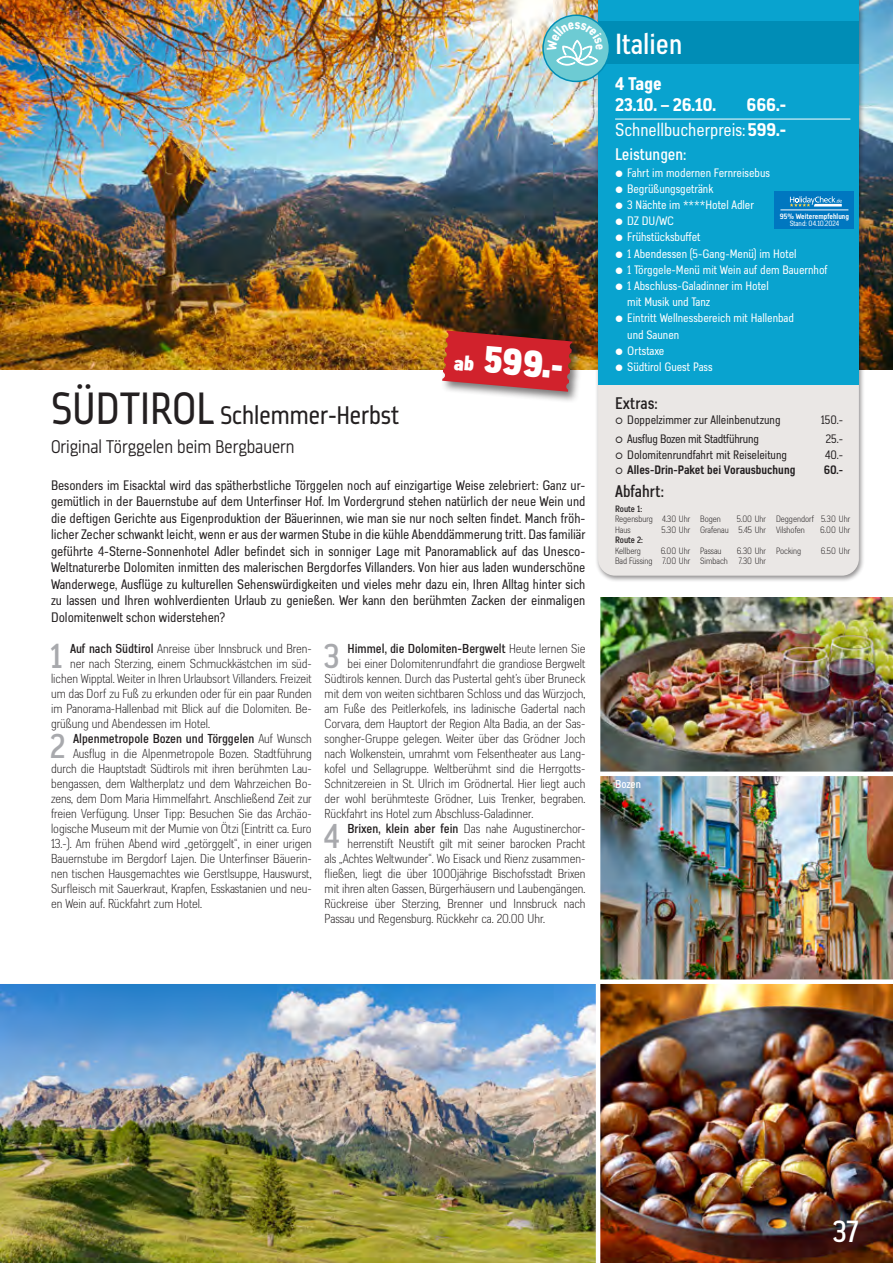
<style>
.page{position:relative;width:893px;height:1263px;background:#fff}
.page>*{position:absolute;margin:0;border:0;box-sizing:border-box;transform-origin:0 0}
.t1{font:900 condensed 37.05px "Azbuka Std";color:#fff}
.t2{font:500 condensed 33.75px "Azbuka Std";color:#a8a9ad}
.t3{font:500 condensed 30px "Azbuka Std";color:#fff}
.t4{font:500 condensed 28.5px "Azbuka Std";color:#fff}
.t5{font:27px "Metroflex Narrow";color:#231f20}
.t6{font:300 19.5px "Metroflex Narrow";color:#231f20}
.t7{font:condensed 18px/25.5px "Azbuka Std";color:#fff;text-align:right}
.t8{font:800 condensed 18px/21px "Azbuka Std";color:#fff}
.t9{font:500 condensed 16.5px "Azbuka Std";color:#231f20}
.t10{font:500 condensed 16.5px "Azbuka Std";color:#fff}
.t11{font:condensed 13.5px/16.5px "Azbuka Std";color:#231f20;text-align:justify}
.t12{font:300 condensed 12.75px "Azbuka Std";color:#231f20}
.t13{font:500 condensed 12.75px "Azbuka Std";color:#231f20}
.t14{font:condensed 12px/16.2px "Azbuka Std";color:#fff}
.t15{font:condensed 12px "Azbuka Std";color:#231f20}
.t16{font:700 condensed 12px "Azbuka Std";color:#231f20}
.t17{font:condensed 12px "Azbuka Std";letter-spacing:-.02em;color:#231f20}
.t18{font:500 condensed 11.25px "Azbuka Std";letter-spacing:-.01em;color:#fff}
.t19{font:300 condensed 9px "Azbuka Std";color:#231f20}
.t20{font:500 condensed 9px "Azbuka Std";letter-spacing:-.005em;color:#231f20}
.t21{font:700 condensed 7.5px "Azbuka Std";color:#fff}
.t22{font:condensed 7.5px "Azbuka Std";color:#fff}
.s1{font-size:48px}
.s2{font-size:19.8px}
.s3{font-weight:500}
.s4{font-weight:300}
.s5{font-weight:800}
</style>
<div class="page">
<img style="left:600px;top:776px;width:293px;height:203px">
<img style="left:600px;top:597px;width:293px;height:174px">
<img style="left:600px;top:984px;width:293px;height:279px">
<img style="left:0;top:0;width:595px;height:370px">
<img style="left:865px;top:0;width:28px;height:370px">
<img style="left:0;top:984px;width:596px;height:279px">
<div style="left:595px;top:0;width:270px;height:582px;background:#231f20;opacity:.5"></div>
<div style="left:598px;top:384px;width:261px;height:192px;background:#eae7e5"></div>
<div style="left:598px;top:0;width:261px;height:384px;background:#09a3cf"></div>
<div style="left:598px;top:21px;width:261px;height:43px;background:#008db6"></div>
<hr style="left:615px;top:119px;width:235px;height:1px;background:#fff">
<div style="left:775px;top:191px;width:79px;height:38px;background:#0077c0"></div>
<svg style="left:790px;top:196px;width:52px;height:11px"></svg>
<hr style="left:780px;top:210px;width:68px;height:1px;background:#fff">
<div style="left:440px;top:328px;width:143px;height:75px;background:#231f20;opacity:.6"></div>
<svg style="left:442px;top:330px;width:130px;height:62px;background:#bd3336"></svg>
<div style="left:543px;top:15px;width:66px;height:66px;background:#6dcbd3;border-radius:50%"></div>
<div style="left:542px;top:15px;width:68px;height:67px;border:2px solid #008db6;border-radius:50%"></div>
<svg style="left:616px;top:417px;width:6px;height:7px"></svg>
<svg style="left:616px;top:436px;width:6px;height:7px"></svg>
<svg style="left:616px;top:453px;width:6px;height:6px"></svg>
<svg style="left:616px;top:468px;width:6px;height:6px"></svg>
<svg style="left:547px;top:15px;width:56px;height:51px"></svg>
<h3 class="t5" style="left:51px;top:399px;width:349px"><span class="s1">SÜDTIROL</span> Schlemmer-Herbst</h3>
<h3 class="t6" style="left:51px;top:435px;width:245px">Original Törggelen beim Bergbauern</h3>
<h1 class="t1" style="left:457px;top:332px;width:111px;rotate:5deg"><span class="s2">ab</span> 599.-</h1>
<p class="t11" style="left:51px;top:477px;width:536px">Besonders im Eisacktal wird das spätherbstliche Törggelen noch auf einzigartige Weise zelebriert: Ganz ur&shy;gemütlich in der Bauernstube auf dem Unterfinser Hof. Im Vordergrund stehen natürlich der neue Wein und die deftigen Gerichte aus Eigenproduktion der Bäuerinnen, wie man sie nur noch selten findet. Manch fröh&shy;licher Zecher schwankt leicht, wenn er aus der warmen Stube in die kühle Abenddämmerung tritt. Das familiär geführte 4-Sterne-Sonnenhotel Adler befindet sich in sonniger Lage mit Panoramablick auf das Unesco-Weltnaturerbe Dolomiten inmitten des malerischen Bergdorfes Villanders. Von hier aus laden wunderschöne Wanderwege, Ausflüge zu kulturellen Sehenswürdigkeiten und vieles mehr dazu ein, Ihren Alltag hinter sich zu lassen und Ihren wohlverdienten Urlaub zu genießen. Wer kann den berühmten Zacken der einmaligen Dolomitenwelt schon widerstehen?</p>
<h2 class="t2" style="left:50px;top:636px;width:14px">1</h2>
<p class="t12" style="left:70px;top:641px;width:243px"><span class="s3">Auf nach Südtirol</span> Anreise über Innsbruck und Bren-</p>
<p class="t12" style="left:70px;top:656px;width:243px">ner nach Sterzing, einem Schmuckkästchen im süd-</p>
<p class="t12" style="left:51px;top:671px;width:262px">lichen Wipptal. Weiter in Ihren Urlaubsort Villanders. Freizeit</p>
<p class="t12" style="left:51px;top:686px;width:262px">um das Dorf zu Fuß zu erkunden oder für ein paar Runden</p>
<p class="t12" style="left:51px;top:701px;width:262px">im Panorama-Hallenbad mit Blick auf die Dolomiten. Be-</p>
<p class="t12" style="left:51px;top:716px;width:160px">grüßung und Abendessen im Hotel.</p>
<h2 class="t2" style="left:50px;top:726px;width:17px">2</h2>
<p class="t13" style="left:73px;top:731px;width:240px">Alpenmetropole Bozen und Törggelen <span class="s4">Auf Wunsch</span></p>
<p class="t12" style="left:73px;top:746px;width:240px">Ausflug in die Alpenmetropole Bozen. Stadtführung</p>
<p class="t12" style="left:51px;top:761px;width:262px">durch die Hauptstadt Südtirols mit ihren berühmten Lau-</p>
<p class="t12" style="left:51px;top:776px;width:262px">bengassen, dem Waltherplatz und dem Wahrzeichen Bo-</p>
<p class="t12" style="left:51px;top:791px;width:262px">zens, dem Dom Maria Himmelfahrt. Anschließend Zeit zur</p>
<p class="t12" style="left:51px;top:806px;width:262px">freien Verfügung. Unser Tipp: Besuchen Sie das Archäo-</p>
<p class="t12" style="left:51px;top:821px;width:262px">logische Museum mit der Mumie von Ötzi (Eintritt ca. Euro</p>
<p class="t12" style="left:51px;top:836px;width:262px">13.-). Am frühen Abend wird „getörggelt“, in einer urigen</p>
<p class="t12" style="left:51px;top:851px;width:262px">Bauernstube im Bergdorf Lajen. Die Unterfinser Bäuerin-</p>
<p class="t12" style="left:51px;top:866px;width:262px">nen tischen Hausgemachtes wie Gerstlsuppe, Hauswurst,</p>
<p class="t12" style="left:51px;top:881px;width:262px">Surfleisch mit Sauerkraut, Krapfen, Esskastanien und neu-</p>
<p class="t12" style="left:51px;top:896px;width:153px">en Wein auf. Rückfahrt zum Hotel.</p>
<h2 class="t2" style="left:324px;top:636px;width:18px">3</h2>
<p class="t13" style="left:347px;top:641px;width:239px">Himmel, die Dolomiten-Bergwelt <span class="s4">Heute lernen Sie</span></p>
<p class="t12" style="left:347px;top:656px;width:239px">bei einer Dolomitenrundfahrt die grandiose Bergwelt</p>
<p class="t12" style="left:325px;top:671px;width:262px">Südtirols kennen. Durch das Pustertal geht’s über Bruneck</p>
<p class="t12" style="left:325px;top:686px;width:262px">mit dem von weiten sichtbaren Schloss und das Würzjoch,</p>
<p class="t12" style="left:325px;top:701px;width:262px">am Fuße des Peitlerkofels, ins ladinische Gadertal nach</p>
<p class="t12" style="left:325px;top:716px;width:262px">Corvara, dem Hauptort der Region Alta Badia, an der Sas-</p>
<p class="t12" style="left:325px;top:731px;width:262px">songher-Gruppe gelegen. Weiter über das Grödner Joch</p>
<p class="t12" style="left:325px;top:746px;width:262px">nach Wolkenstein, umrahmt vom Felsentheater aus Lang-</p>
<p class="t12" style="left:325px;top:761px;width:262px">kofel und Sellagruppe. Weltberühmt sind die Herrgotts-</p>
<p class="t12" style="left:325px;top:776px;width:262px">Schnitzereien in St. Ulrich im Grödnertal. Hier liegt auch</p>
<p class="t12" style="left:325px;top:791px;width:262px">der wohl berühmteste Grödner, Luis Trenker, begraben.</p>
<p class="t12" style="left:325px;top:806px;width:210px">Rückfahrt ins Hotel zum Abschluss-Galadinner.</p>
<h2 class="t2" style="left:324px;top:816px;width:17px">4</h2>
<p class="t12" style="left:347px;top:821px;width:240px"><span class="s3">Brixen, klein aber fein</span> Das nahe Augustinerchor-</p>
<p class="t12" style="left:347px;top:836px;width:240px">herrenstift Neustift gilt mit seiner barocken Pracht</p>
<p class="t12" style="left:325px;top:851px;width:262px">als „Achtes Weltwunder“. Wo Eisack und Rienz zusammen-</p>
<p class="t12" style="left:325px;top:866px;width:262px">fließen, liegt die über 1000jährige Bischofsstadt Brixen</p>
<p class="t12" style="left:325px;top:881px;width:262px">mit ihren alten Gassen, Bürgerhäusern und Laubengängen.</p>
<p class="t12" style="left:325px;top:896px;width:262px">Rückreise über Sterzing, Brenner und Innsbruck nach</p>
<p class="t12" style="left:325px;top:911px;width:222px">Passau und Regensburg. Rückkehr ca. 20.00 Uhr.</p>
<h3 class="t4" style="left:615px;top:26px;width:69px">Italien</h3>
<h3 class="t8" style="left:615px;top:73px;width:102px">4 Tage<br>23.10. – 26.10.</h3>
<h3 class="t7" style="left:615px;top:92px;width:172px"><span class="s5">666.-<br></span>Schnellbucherpreis: <span class="s5">599.-</span></h3>
<p class="t10" style="left:615px;top:145px;width:73px">Leistungen:</p>
<p class="t14" style="left:627px;top:164px;width:202px">Fahrt im modernen Fernreisebus<br>Begrüßungsgetränk<br>3 Nächte im ****Hotel Adler<br>DZ DU/WC<br>Frühstücksbuffet<br>1 Abendessen (5-Gang-Menü) im Hotel<br>1 Törggele-Menü mit Wein auf dem Bauernhof<br>1 Abschluss-Galadinner im Hotel<br>mit Musik und Tanz<br>Eintritt Wellnessbereich mit Hallenbad<br>und Saunen<br>Ortstaxe<br>Südtirol Guest Pass</p>
<p class="t9" style="left:615px;top:393px;width:44px">Extras:</p>
<p class="t15" style="left:627px;top:412px;width:155px">Doppelzimmer zur Alleinbenutzung</p>
<p class="t15" style="left:821px;top:412px;width:24px">150.-</p>
<p class="t17" style="left:627px;top:432px;width:133px">Ausflug Bozen mit Stadtführung</p>
<p class="t15" style="left:826px;top:432px;width:19px">25.-</p>
<p class="t15" style="left:627px;top:448px;width:161px">Dolomitenrundfahrt mit Reiseleitung</p>
<p class="t15" style="left:825px;top:448px;width:20px">40.-</p>
<p class="t16" style="left:627px;top:463px;width:170px">Alles-Drin-Paket bei Vorausbuchung</p>
<p class="t16" style="left:824px;top:463px;width:21px">60.-</p>
<p class="t9" style="left:615px;top:481px;width:51px">Abfahrt:</p>
<p class="t20" style="left:615px;top:503px;width:29px">Route 1:</p>
<p class="t19" style="left:615px;top:514px;width:107px">Regensburg 4.30 Uhr Bogen</p>
<p class="t19" style="left:737px;top:514px;width:115px">5.00 Uhr Deggendorf 5.30 Uhr</p>
<p class="t19" style="left:615px;top:524px;width:17px">Haus</p>
<p class="t19" style="left:661px;top:524px;width:145px">5.30 Uhr Grafenau 5.45 Uhr Vilshofen</p>
<p class="t19" style="left:820px;top:524px;width:32px">6.00 Uhr</p>
<p class="t20" style="left:615px;top:535px;width:29px">Route 2:</p>
<p class="t19" style="left:615px;top:545px;width:27px">Kellberg</p>
<p class="t19" style="left:661px;top:545px;width:62px">6.00 Uhr Passau</p>
<p class="t19" style="left:737px;top:545px;width:66px">6.30 Uhr Pocking</p>
<p class="t19" style="left:821px;top:545px;width:31px">6.50 Uhr</p>
<p class="t19" style="left:615px;top:556px;width:152px">Bad Füssing 7.00 Uhr Simbach 7.30 Uhr</p>
<p class="t21" style="left:780px;top:212px;width:71px">95% Weiterempfehlung</p>
<p class="t22" style="left:790px;top:219px;width:51px">Stand: 04.10.2024</p>
<p class="t18" style="left:615px;top:777px;width:27px">Bozen</p>
<h3 class="t3" style="left:833px;top:1213px;width:28px">37</h3>
</div>
